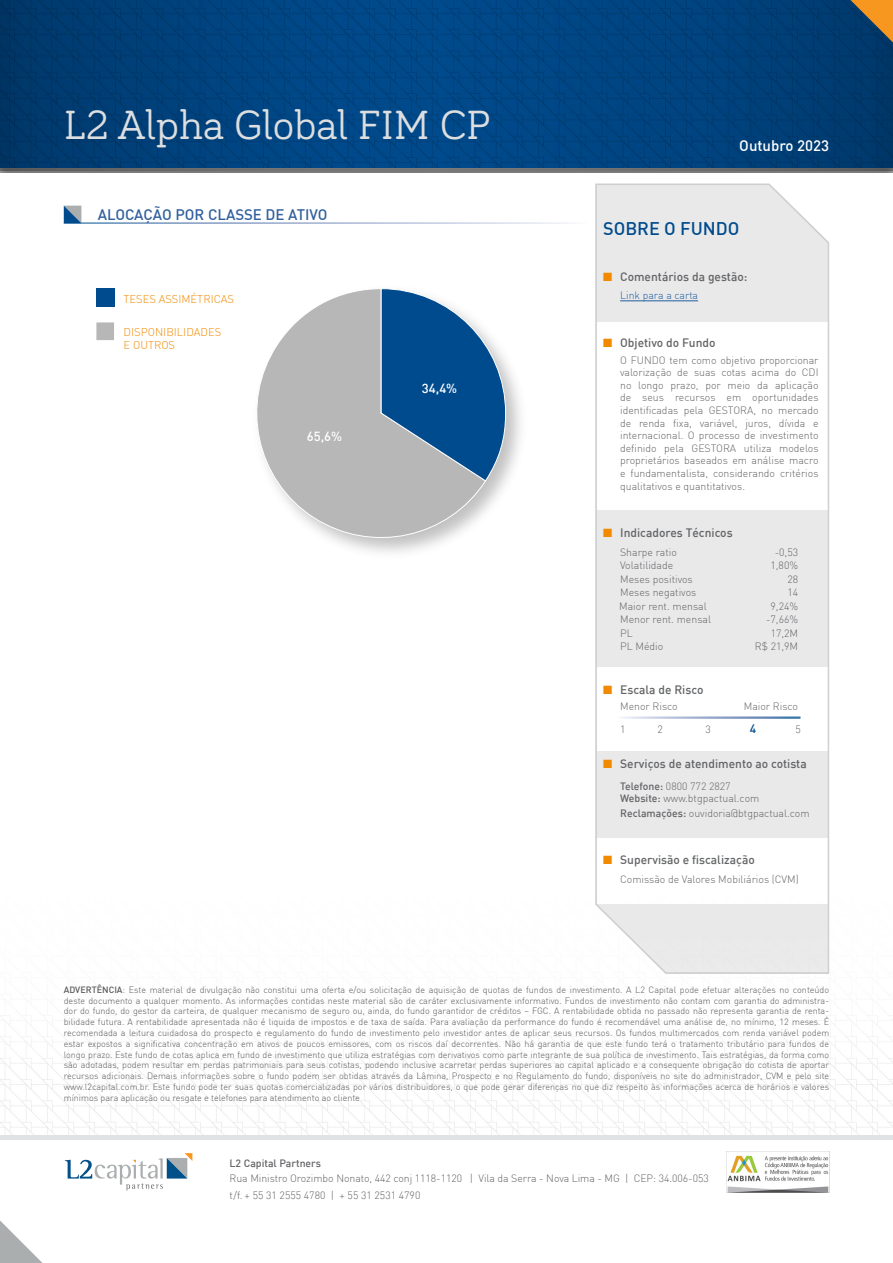
<style>
.page{position:relative;width:893px;height:1263px;background:#fff}
.page>*{position:absolute;margin:0;border:0;box-sizing:border-box;transform-origin:0 0}
.t1{font:42px "Bariol Serif";color:#dddedf}
.t2{font:500 18px "DIN";color:#004b8d}
.t3{font:500 15px "DIN";color:#32619e}
.t4{font:500 15px "DIN";color:#fff}
.t5{font:500 13.05px "DIN";color:#fff}
.t6{font:500 12px "DIN";color:#636466}
.t7{font:500 12px "DIN";color:#004b8d}
.t8{font:300 11.1px/13.4px "DIN";color:#f18a00}
.t9{font:300 10.5px/12.6px "DIN";color:#636466}
.t10{font:500 10.5px "DIN";color:#636466}
.t11{font:300 10.5px "DIN";color:#215e9e}
.t12{font:300 9px/10.8px "DIN";color:#58595b;text-align:justify}
.s1{color:#f18a00}
.s2{font-weight:500}
</style>
<div class="page">
<div style="left:0;top:165px;width:893px;height:8px;background:#fff;opacity:.75"></div>
<svg style="left:0;top:0;width:893px;height:170px;background:#01417b"></svg>
<svg style="left:850px;top:0;width:43px;height:43px;background:#796645"></svg>
<img style="left:0;top:875px;width:893px;height:260px">
<svg style="left:65px;top:1153px;width:127px;height:37px"></svg>
<div style="left:0;top:1135px;width:893px;height:5px;background:#e1e2e3"></div>
<svg style="left:0;top:1220px;width:43px;height:43px"></svg>
<svg style="left:64px;top:206px;width:17px;height:17px"></svg>
<svg style="left:256px;top:288px;width:230px;height:267px"></svg>
<svg style="left:381px;top:288px;width:125px;height:194px;background:#4678a5"></svg>
<div style="left:96px;top:289px;width:19px;height:18px;background:#004b8d"></div>
<div style="left:96px;top:322px;width:19px;height:19px;background:#b7b7b8"></div>
<div style="left:96px;top:322px;width:19px;height:19px;border:1px solid #fff"></div>
<svg style="left:596px;top:184px;width:232px;height:789px"></svg>
<hr style="left:618px;top:717px;width:182px;height:1px;background:#fff">
<hr style="left:618px;top:718px;width:182px;height:1px;background:#fff">
<img style="left:726px;top:1151px;width:104px;height:42px">
<h1 class="t1" style="left:64px;top:96px;width:428px">L2 Alpha Global FIM CP</h1>
<h3 class="t3" style="left:98px;top:205px;width:231px">ALOCAÇÃO POR CLASSE DE ATIVO</h3>
<p class="t8" style="left:124px;top:292px;width:112px">TESES ASSIMÉTRICAS</p>
<p class="t8" style="left:124px;top:325px;width:99px">DISPONIBILIDADES<br>E OUTROS</p>
<h3 class="t5" style="left:307px;top:427px;width:37px">65,6%</h3>
<h3 class="t5" style="left:422px;top:380px;width:37px">34,4%</h3>
<h3 class="t4" style="left:739px;top:136px;width:91px">Outubro 2023</h3>
<h2 class="t2" style="left:603px;top:217px;width:138px">SOBRE O FUNDO</h2>
<h3 class="t6" style="left:603px;top:269px;width:146px"><span class="s1">■</span> Comentários da gestão:</h3>
<p class="t11" style="left:620px;top:289px;width:80px">Link para a carta</p>
<h3 class="t6" style="left:603px;top:335px;width:114px"><span class="s1">■</span> Objetivo do Fundo</h3>
<p class="t9" style="left:620px;top:353px;width:200px;text-align:justify">O FUNDO tem como objetivo proporcionar valorização de suas cotas acima do CDI no longo prazo, por meio da aplicação de seus recursos em oportunidades identificadas pela GESTORA, no mercado de renda fixa, variável, juros, dívida e internacional. O processo de investimento definido pela GESTORA utiliza modelos proprietários baseados em análise macro e fundamentalista, considerando critérios qualitativos e quantitativos.</p>
<h3 class="t6" style="left:603px;top:525px;width:131px"><span class="s1">■</span> Indicadores Técnicos</h3>
<p class="t9" style="left:620px;top:546px;width:58px">Sharpe ratio</p>
<p class="t9" style="left:775px;top:546px;width:25px">-0,53</p>
<p class="t9" style="left:620px;top:559px;width:55px">Volatilidade</p>
<p class="t9" style="left:770px;top:559px;width:29px">1,80%</p>
<p class="t9" style="left:620px;top:573px;width:74px">Meses positivos</p>
<p class="t9" style="left:787px;top:573px;width:12px">28</p>
<p class="t9" style="left:620px;top:586px;width:78px">Meses negativos</p>
<p class="t9" style="left:787px;top:586px;width:12px">14</p>
<p class="t9" style="left:619px;top:600px;width:89px">Maior rent. mensal</p>
<p class="t9" style="left:770px;top:600px;width:29px">9,24%</p>
<p class="t9" style="left:620px;top:613px;width:92px">Menor rent. mensal</p>
<p class="t9" style="left:766px;top:613px;width:34px">-7,66%</p>
<p class="t9" style="left:620px;top:627px;width:14px">PL</p>
<p class="t9" style="left:771px;top:627px;width:29px">17,2M</p>
<p class="t9" style="left:620px;top:640px;width:45px">PL Médio</p>
<p class="t9" style="left:755px;top:640px;width:45px">R$ 21,9M</p>
<h3 class="t6" style="left:603px;top:681px;width:102px"><span class="s1">■</span> Escala de Risco</h3>
<p class="t9" style="left:620px;top:700px;width:59px">Menor Risco</p>
<p class="t9" style="left:744px;top:700px;width:56px">Maior Risco</p>
<p class="t9" style="left:620px;top:723px;width:7px">1</p>
<p class="t9" style="left:657px;top:723px;width:7px">2</p>
<p class="t9" style="left:705px;top:723px;width:7px">3</p>
<h3 class="t7" style="left:750px;top:721px;width:8px">4</h3>
<p class="t9" style="left:795px;top:723px;width:7px">5</p>
<h3 class="t6" style="left:603px;top:756px;width:205px"><span class="s1">■</span> Serviços de atendimento ao cotista</h3>
<p class="t9" style="left:620px;top:779px;width:141px"><span class="s2">Telefone:</span> 0800 772 2827<br><span class="s2">Website:</span> www.btgpactual.com</p>
<p class="t9" style="left:620px;top:806px;width:191px"><span class="s2">Reclamações:</span> ouvidoria@btgpactual.com</p>
<h3 class="t6" style="left:603px;top:852px;width:153px"><span class="s1">■</span> Supervisão e fiscalização</h3>
<p class="t9" style="left:620px;top:872px;width:180px">Comissão de Valores Mobiliários (CVM)</p>
<p class="t12" style="left:64px;top:984px;width:767px"><span class="s2">ADVERTÊNCIA</span>: Este material de divulgação não constitui uma oferta e/ou solicitação de aquisição de quotas de fundos de investimento. A L2 Capital pode efetuar alterações no conteúdo deste documento a qualquer momento. As informações contidas neste material são de caráter exclusivamente informativo. Fundos de investimento não contam com garantia do administra&shy;dor do fundo, do gestor da carteira, de qualquer mecanismo de seguro ou, ainda, do fundo garantidor de créditos – FGC. A rentabilidade obtida no passado não representa garantia de renta&shy;bilidade futura. A rentabilidade apresentada não é liquida de impostos e de taxa de saída. Para avaliação da performance do fundo é recomendável uma análise de, no mínimo, 12 meses. É recomendada a leitura cuidadosa do prospecto e regulamento do fundo de investimento pelo investidor antes de aplicar seus recursos. Os fundos multimercados com renda variável podem estar expostos a significativa concentração em ativos de poucos emissores, com os riscos daí decorrentes. Não há garantia de que este fundo terá o tratamento tributário para fundos de longo prazo. Este fundo de cotas aplica em fundo de investimento que utiliza estratégias com derivativos como parte integrante de sua política de investimento. Tais estratégias, da forma como são adotadas, podem resultar em perdas patrimoniais para seus cotistas, podendo inclusive acarretar perdas superiores ao capital aplicado e a consequente obrigação do cotista de aportar recursos adicionais. Demais informações sobre o fundo podem ser obtidas através da Lâmina, Prospecto e no Regulamento do fundo, disponíveis no site do administrador, CVM e pelo site www.l2capital.com.br. Este fundo pode ter suas quotas comercializadas por vários distribuidores, o que pode gerar diferenças no que diz respeito às informações acerca de horários e valores mínimos para aplicação ou resgate e telefones para atendimento ao cliente</p>
<p class="t10" style="left:230px;top:1157px;width:93px">L2 Capital Partners</p>
<p class="t9" style="left:230px;top:1170px;width:481px;line-height:16.5px">Rua Ministro Orozimbo Nonato, 442 conj 1118-1120 | Vila da Serra - Nova Lima - MG | CEP: 34.006-053 t/f. + 55 31 2555 4780 | + 55 31 2531 4790</p>
</div>
